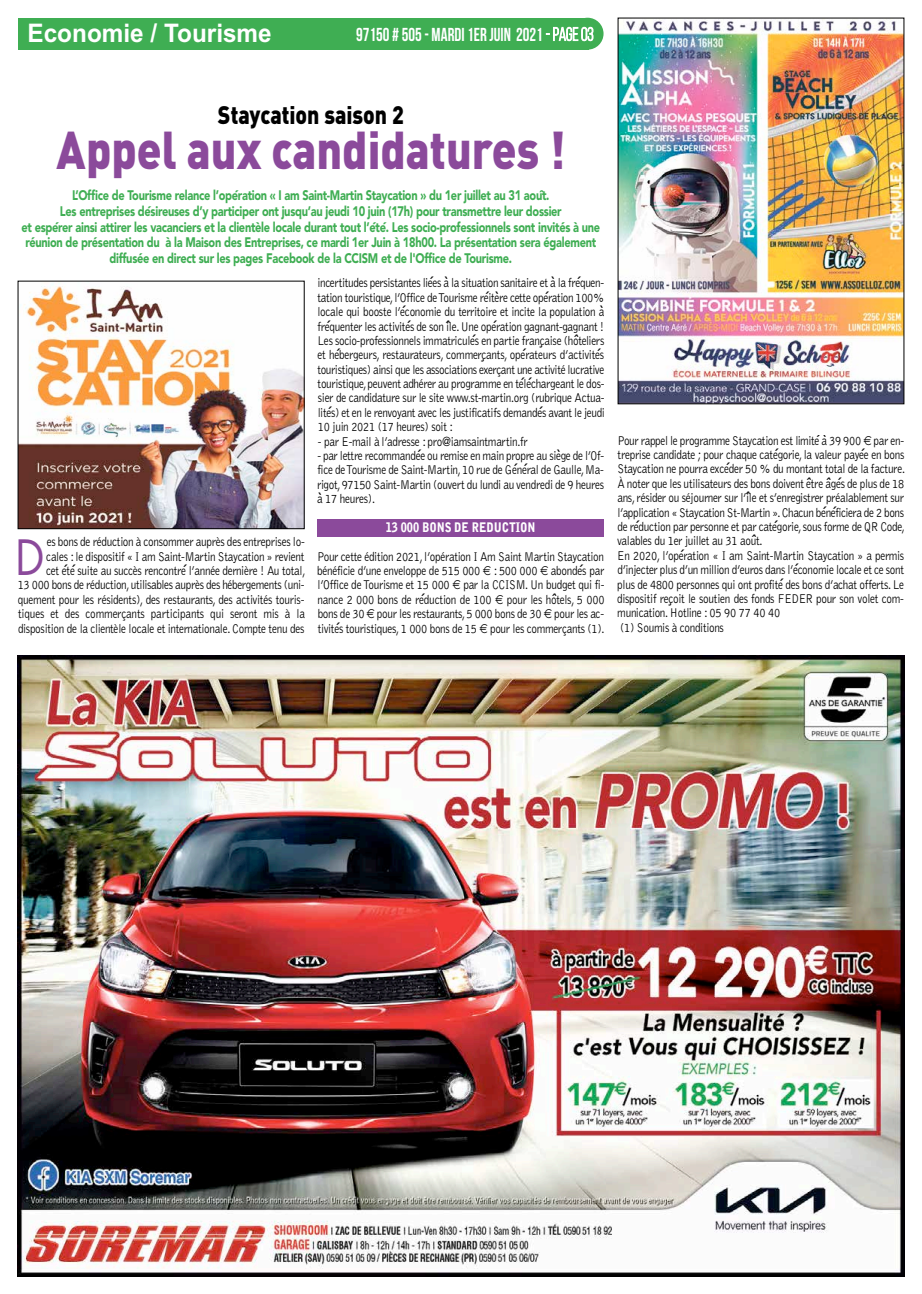
<style>
.page{position:relative;width:922px;height:1294px;background:#fff}
.page>*{position:absolute;margin:0;border:0;box-sizing:border-box;transform-origin:0 0}
.t1{font:900 52.5px "DIN Pro";color:#8b4a9b;scale:.85 1}
.t2{font:47.38px "Futura";color:#8b4a9b;scale:.9 1}
.t3{font:700 25.62px "Arial";color:#fff;scale:.95 1}
.t4{font:900 25px "DIN Pro";color:#000;scale:.85 1}
.t5{font:700 18.75px "Bebas Neue";color:#fff;scale:.9 1}
.t6{font:900 13.75px/15.6px "Avenir";letter-spacing:-.025em;color:#3fae53;text-align:center;scale:.8 1}
.t7{font:300 13.12px/14.4px "Bell Gothic";letter-spacing:-.025em;color:#000;text-align:justify;scale:.85 1}
.t8{font:900 13.12px "Bell Gothic";color:#fff;scale:.85 1}
.s1{font-weight:400}
.s2{font-family:"Menlo";font-weight:700;font-style:italic}
</style>
<div class="page">
<div style="left:317px;top:519px;width:287px;height:18px;background:#8b4a9b"></div>
<div style="left:18px;top:18px;width:570px;height:32px;background:#3fae53"></div>
<div style="left:571px;top:18px;width:32px;height:32px;background:#3fae53;border-radius:50%"></div>
<svg style="left:546px;top:27px;width:47px;height:14px"></svg>
<img style="left:18px;top:656px;width:886px;height:620px">
<img style="left:20px;top:284px;width:282px;height:243px">
<div style="left:18px;top:281px;width:286px;height:248px;border:1px solid #000"></div>
<img style="left:619px;top:20px;width:283px;height:382px">
<h3 class="t3" style="left:28px;top:16px;width:258px">Economie / Tourisme</h3>
<h3 class="t5" style="left:356px;top:24px;width:265px">97150 # 505- MARDI1ER JUIN 2021 <span class="s1">- page03</span></h3>
<h3 class="t4" style="left:218px;top:94px;width:220px">Staycation saison 2</h3>
<h1 class="t1" style="left:56px;top:105px;width:600px">Appel aux candidatures !</h1>
<p class="t6" style="left:21px;top:187px;width:724px">L’Office de Tourisme relance l’opeŕation « I am Saint-Martin Staycation » du 1er juillet au 31 aout̂.<br>Les entreprises deśireuses d’y participer ont jusqu’au jeudi 10 juin (17h) pour transmettre leur dossier<br>et espeŕer ainsi attirer les vacanciers et la clientèle locale durant tout l’et́e.́ Les socio-professionnels sont invités à une réunion de présentation du à la Maison des Entreprises, ce mardi 1er Juin à 18h00. La présentation sera également diffusée en direct sur les pages Facebook de la CCISM et de l'Office de Tourisme.</p>
<p class="t7" style="left:18px;top:535px;width:340px;text-align:right">es bons de réduction à consommer auprès des entreprises lo-<br>cales :le dispositif « I am Saint-Martin Staycation » revient<br>cet <span class="s2">́</span>et<span class="s2">́</span>e suite au succès rencontr<span class="s2">́</span>e l’année dernière ! Au total,<br>13 000 bons de réduction,utilisables auprès des hébergements (uni&shy;quement pour les résidents), des restaurants, des activités touris&shy;tiques et des commerçants participants qui seront mis à la disposition de la clientèle locale et internationale. Compte tenu des</p>
<h2 class="t2" style="left:15px;top:527px;width:34px">D</h2>
<p class="t7" style="left:317px;top:276px;width:339px">incertitudes persistantes li<span class="s2">́</span>ees <span class="s2">̀</span>a la situation sanitaire et <span class="s2">̀</span>a la fr<span class="s2">́</span>equen&shy;tation touristique,l’Office deTourisme r<span class="s2">́</span>eit<span class="s2">̀</span>ere cette op<span class="s2">́</span>eration 100% locale qui booste l’<span class="s2">́</span>economie du territoire et incite la population <span class="s2">̀</span>a fr<span class="s2">́</span>equenter les activit<span class="s2">́</span>es de son<span class="s2">̂</span>ile.Une op<span class="s2">́</span>eration gagnant-gagnant !<br>Les socio-professionnels immatricul<span class="s2">́</span>es en partie fran<span class="s2">̧</span>caise (h<span class="s2">̂</span>oteliers et h<span class="s2">́</span>ebergeurs, restaurateurs, commer<span class="s2">̧</span>cants, op<span class="s2">́</span>erateurs d’activit<span class="s2">́</span>es touristiques) ainsi que les associations exerçant une activité lucrative touristique,peuvent adhérer au programme en t<span class="s2">́</span>el<span class="s2">́</span>echargeant le dos&shy;sier de candidature sur le site www.st-martin.org (rubrique Actua&shy;lit<span class="s2">́</span>es) et en le renvoyant avec les justificatifs demand<span class="s2">́</span>es avant le jeudi 10 juin 2021 (17 heures) soit :</p>
<p class="t7" style="left:318px;top:434px;width:248px">- par E-mail à l’adresse : pro@iamsaintmartin.fr</p>
<p class="t7" style="left:316px;top:449px;width:339px">- par lettre recommand<span class="s2">́</span>ee ou remise en main propre au si<span class="s2">̀</span>ege de l’Of&shy;fice deTourisme de Saint-Martin,10 rue de G<span class="s2">́</span>en<span class="s2">́</span>eral de Gaulle,Ma&shy;rigot,97150 Saint-Martin (ouvert du lundi au vendredi de 9 heures <span class="s2">̀</span>a 17 heures).</p>
<p class="t8" style="left:385px;top:519px;width:178px">13 000 BONS DE REDUCTION</p>
<p class="t7" style="left:317px;top:549px;width:339px">Pour cette édition 2021,l’opération I Am Saint Martin Staycation bénéficie d’une enveloppe de 515 000 : 500 000 abond<span class="s2">́</span>es par l’Office de Tourisme et 15 000 par la CCISM. Un budget qui fi&shy;nance 2 000 bons de r<span class="s2">́</span>eduction de 100 pour les h<span class="s2">̂</span>otels, 5 000 bons de 30 pour les restaurants,5 000 bons de 30 pour les ac&shy;tivit<span class="s2">́</span>es touristiques,1 000 bons de 15 pour les commerçants (1).</p>
<p class="t7" style="left:617px;top:433px;width:340px;text-align:left">Pour rappel le programme Staycation est limit<span class="s2">́</span>e <span class="s2">̀</span>a 39 900 par en&shy;treprise candidate ; pour chaque cat<span class="s2">́</span>egorie, la valeur pay<span class="s2">́</span>ee en bons Staycation ne pourra exc<span class="s2">́</span>eder 50 % du montant total de la facture.<br>À noter que les utilisateurs des bons doivent<span class="s2">̂</span>etre <span class="s2">̂</span>ag<span class="s2">́</span>es de plus de 18 ans, résider ou séjourner sur l’<span class="s2">̂</span>ile et s’enregistrer préalablement sur l’application « Staycation St-Martin ».Chacun b<span class="s2">́</span>en<span class="s2">́</span>eficiera de 2 bons de r<span class="s2">́</span>eduction par personne et par cat<span class="s2">́</span>egorie,sous forme de QR Code, valables du 1er juillet au 31 ao<span class="s2">̂</span>ut.<br>En 2020, l’op<span class="s2">́</span>eration « I am Saint-Martin Staycation » a permis d’injecter plus d’un million d’euros dans l’<span class="s2">́</span>economie locale et ce sont plus de 4800 personnes qui ont profit<span class="s2">́</span>e des bons d’achat offerts.Le dispositif re<span class="s2">̧</span>coit le soutien des fonds FEDER pour son volet com&shy;munication. Hotline : 05 90 77 40 40<br>(1) Soumis à conditions</p>
</div>
